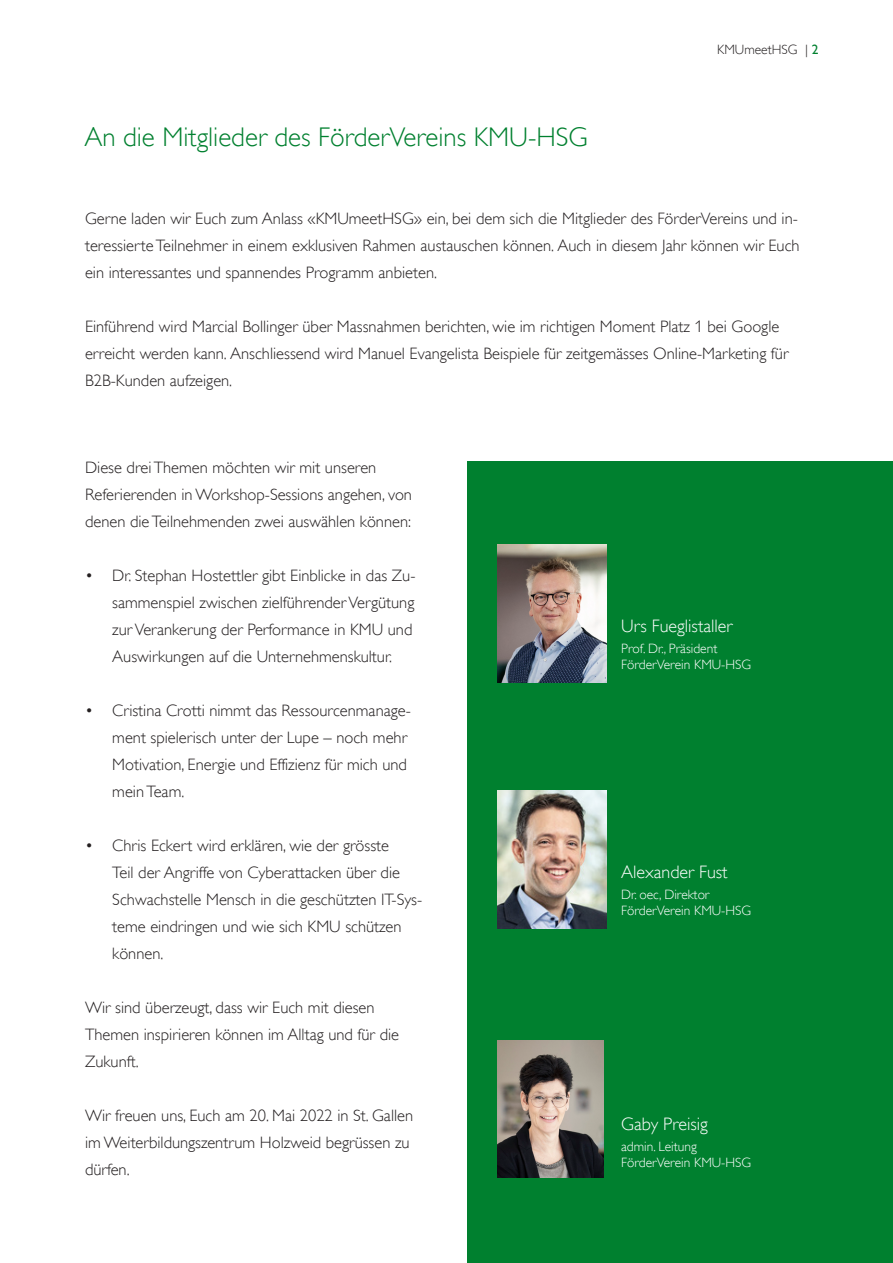
<style>
.page{position:relative;width:893px;height:1263px;background:#fff}
.page>*{position:absolute;margin:0;border:0;box-sizing:border-box;transform-origin:0 0}
.t1{font:300 27px "Gill Alt One";color:#00802f}
.t2{font:300 18px "Gill Alt One";color:#fff}
.t3{font:300 16.5px/27px "Gill Alt One";color:#231f20}
.t4{font:300 13.5px "Gill Alt One";color:#fff}
.t5{font:300 13.5px "Gill Alt One";color:#231f20}
.s1{font-weight:400;color:#00802f}
</style>
<div class="page">
<div style="left:468px;top:461px;width:425px;height:802px;background:#00802f"></div>
<img style="left:497px;top:791px;width:109px;height:137px">
<img style="left:497px;top:544px;width:109px;height:138px">
<img style="left:497px;top:1040px;width:106px;height:138px">
<p class="t1" style="left:84px;top:121px;width:505px">An die Mitglieder des FörderVereins KMU-HSG</p>
<p class="t5" style="left:717px;top:42px;width:103px">KMUmeetHSG | <span class="s1">2</span></p>
<p class="t3" style="left:85px;top:205px;width:716px;text-align:justify">Gerne laden wir Euch zum Anlass «KMUmeetHSG» ein, bei dem sich die Mitglieder des FörderVereins und in&shy;teressierte Teilnehmer in einem exklusiven Rahmen austauschen können. Auch in diesem Jahr können wir Euch ein interessantes und spannendes Programm anbieten.</p>
<p class="t3" style="left:85px;top:313px;width:705px">Einführend wird Marcial Bollinger über Massnahmen berichten, wie im richtigen Moment Platz 1 bei Google erreicht werden kann. Anschliessend wird Manuel Evangelista Beispiele für zeitgemässes Online-Marketing für<br>B2B-Kunden aufzeigen.</p>
<p class="t3" style="left:85px;top:454px;width:328px">Diese drei Themen möchten wir mit unseren<br>Referierenden in Workshop-Sessions angehen, von denen die Teilnehmenden zwei auswählen können:</p>
<p class="t3" style="left:112px;top:562px;width:305px;text-indent:-27px">• Dr. Stephan Hostettler gibt Einblicke in das Zu&shy;sammenspiel zwischen zielführender Vergütung zur Verankerung der Performance in KMU und Auswirkungen auf die Unternehmenskultur.</p>
<p class="t3" style="left:112px;top:697px;width:300px;text-indent:-27px">• Cristina Crotti nimmt das Ressourcenmanage&shy;ment spielerisch unter der Lupe – noch mehr Motivation, Energie und Effizienz für mich und mein Team.</p>
<p class="t3" style="left:112px;top:832px;width:311px;text-indent:-27px">• Chris Eckert wird erklären, wie der grösste<br>Teil der Angriffe von Cyberattacken über die Schwachstelle Mensch in die geschützten IT-Sys&shy;teme eindringen und wie sich KMU schützen können.</p>
<p class="t3" style="left:85px;top:994px;width:316px">Wir sind überzeugt, dass wir Euch mit diesen<br>Themen inspirieren können im Alltag und für die<br>Zukunft.</p>
<p class="t3" style="left:85px;top:1102px;width:330px">Wir freuen uns, Euch am 20. Mai 2022 in St. Gallen im Weiterbildungszentrum Holzweid begrüssen zu dürfen.</p>
<p class="t2" style="left:621px;top:615px;width:113px">Urs Fueglistaller</p>
<p class="t4" style="left:621px;top:640px;width:98px">Prof. Dr., Präsident</p>
<p class="t4" style="left:621px;top:656px;width:132px">FörderVerein KMU-HSG</p>
<p class="t2" style="left:621px;top:862px;width:108px">Alexander Fust</p>
<p class="t4" style="left:621px;top:887px;width:90px">Dr. oec, Direktor</p>
<p class="t4" style="left:621px;top:903px;width:132px">FörderVerein KMU-HSG</p>
<p class="t2" style="left:621px;top:1113px;width:88px">Gaby Preisig</p>
<p class="t4" style="left:621px;top:1138px;width:77px">admin. Leitung</p>
<p class="t4" style="left:621px;top:1154px;width:132px">FörderVerein KMU-HSG</p>
</div>
